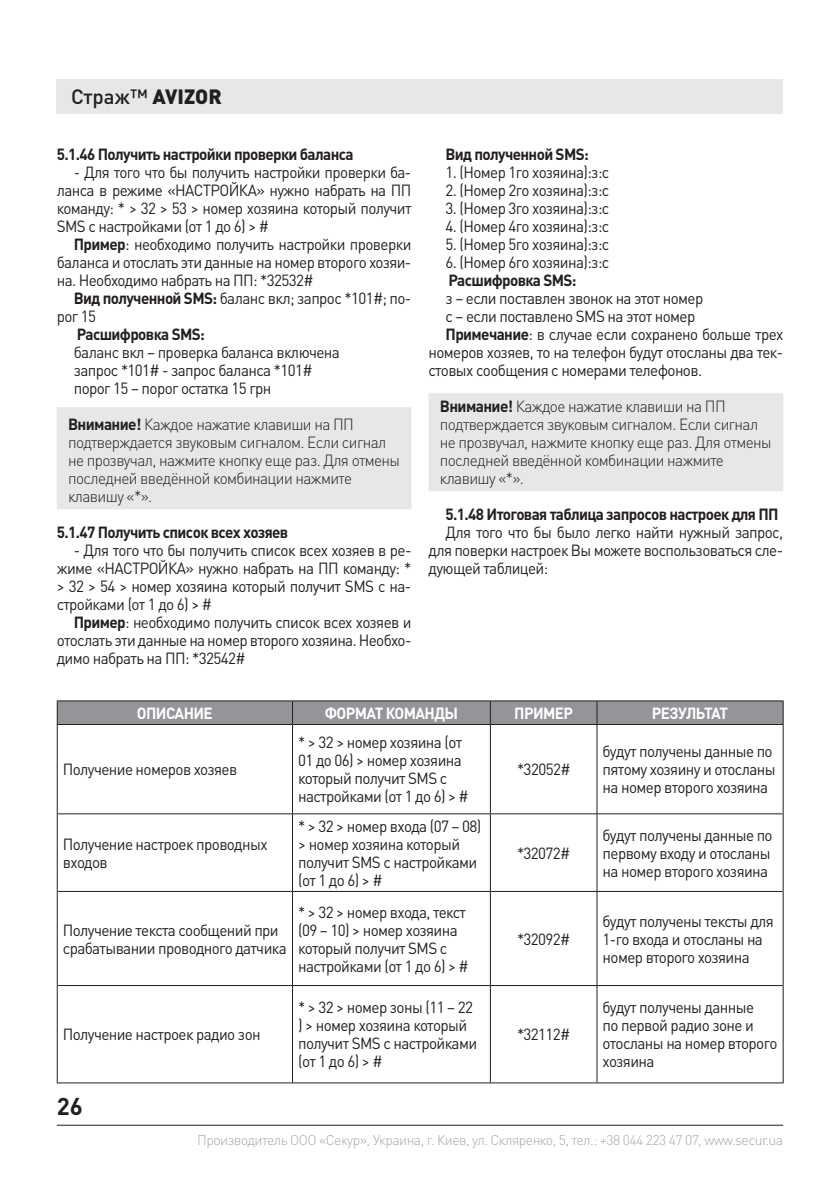
<style>
.page{position:relative;width:840px;height:1191px;background:#fff}
.page>*{position:absolute;margin:0;border:0;box-sizing:border-box;transform-origin:0 0}
.t1{font:700 24px "DIN Pro";color:#231f20}
.t2{font:500 20.4px "DIN Pro";color:#231f20}
.t3{font:16px/18px "DIN Pro";letter-spacing:-.04em;color:#231f20;scale:.95 1}
.t4{font:300 16px/18px "DIN Pro";letter-spacing:-.04em;color:#231f20;scale:.96 1}
.t5{font:700 16px "DIN Pro";letter-spacing:-.04em;color:#231f20;scale:.95 1}
.t6{font:700 16px "DIN Pro";letter-spacing:-.04em;color:#fff;scale:.95 1}
.t7{font:300 14px "DIN Pro";letter-spacing:-.04em;color:#a8a9ad}
.s1{font-weight:900}
.s2{font-weight:700}
</style>
<div class="page">
<hr style="left:57px;top:1124px;width:725px;height:1px;background:#231f20">
<div style="left:57px;top:79px;width:725px;height:34px;background:#e6e7e9"></div>
<div style="left:57px;top:407px;width:354px;height:102px;background:#e6e7e9"></div>
<div style="left:428px;top:393px;width:354px;height:98px;background:#e6e7e9"></div>
<svg style="left:58px;top:725px;width:724px;height:357px"></svg>
<hr style="left:57px;top:700px;width:235px;height:1px;background:#231f20">
<hr style="left:292px;top:700px;width:198px;height:1px;background:#231f20">
<hr style="left:490px;top:700px;width:106px;height:1px;background:#231f20">
<hr style="left:596px;top:700px;width:187px;height:1px;background:#231f20">
<div style="left:57px;top:701px;width:726px;height:23px;background:#939598"></div>
<hr style="left:292px;top:725px;width:1px;height:88px;background:#231f20">
<hr style="left:489px;top:725px;width:1px;height:88px;background:#231f20">
<hr style="left:596px;top:725px;width:1px;height:88px;background:#231f20">
<hr style="left:58px;top:813px;width:234px;height:1px;background:#231f20">
<hr style="left:292px;top:813px;width:198px;height:1px;background:#231f20">
<hr style="left:292px;top:814px;width:1px;height:77px;background:#231f20">
<hr style="left:490px;top:813px;width:106px;height:1px;background:#231f20">
<hr style="left:489px;top:814px;width:1px;height:77px;background:#231f20">
<hr style="left:596px;top:813px;width:186px;height:1px;background:#231f20">
<hr style="left:596px;top:814px;width:1px;height:77px;background:#231f20">
<hr style="left:58px;top:891px;width:234px;height:1px;background:#231f20">
<hr style="left:292px;top:891px;width:198px;height:1px;background:#231f20">
<hr style="left:292px;top:891px;width:1px;height:94px;background:#231f20">
<hr style="left:490px;top:891px;width:106px;height:1px;background:#231f20">
<hr style="left:489px;top:891px;width:1px;height:94px;background:#231f20">
<hr style="left:596px;top:891px;width:186px;height:1px;background:#231f20">
<hr style="left:596px;top:891px;width:1px;height:94px;background:#231f20">
<hr style="left:58px;top:985px;width:234px;height:1px;background:#231f20">
<hr style="left:292px;top:985px;width:198px;height:1px;background:#231f20">
<hr style="left:292px;top:985px;width:1px;height:97px;background:#231f20">
<hr style="left:490px;top:985px;width:106px;height:1px;background:#231f20">
<hr style="left:489px;top:985px;width:1px;height:97px;background:#231f20">
<hr style="left:596px;top:985px;width:186px;height:1px;background:#231f20">
<hr style="left:596px;top:985px;width:1px;height:97px;background:#231f20">
<hr style="left:57px;top:1082px;width:235px;height:1px;background:#231f20">
<hr style="left:292px;top:1082px;width:198px;height:1px;background:#231f20">
<hr style="left:490px;top:1082px;width:106px;height:1px;background:#231f20">
<hr style="left:596px;top:1082px;width:187px;height:1px;background:#231f20">
<hr style="left:57px;top:724px;width:235px;height:1px;background:#231f20">
<hr style="left:57px;top:725px;width:1px;height:89px;background:#231f20">
<hr style="left:292px;top:724px;width:198px;height:1px;background:#231f20">
<hr style="left:490px;top:724px;width:106px;height:1px;background:#231f20">
<hr style="left:596px;top:724px;width:187px;height:1px;background:#231f20">
<hr style="left:782px;top:725px;width:1px;height:89px;background:#231f20">
<hr style="left:57px;top:814px;width:1px;height:77px;background:#231f20">
<hr style="left:782px;top:814px;width:1px;height:77px;background:#231f20">
<hr style="left:57px;top:891px;width:1px;height:94px;background:#231f20">
<hr style="left:782px;top:891px;width:1px;height:94px;background:#231f20">
<hr style="left:57px;top:985px;width:1px;height:97px;background:#231f20">
<hr style="left:782px;top:985px;width:1px;height:97px;background:#231f20">
<p class="t2" style="left:71px;top:84px;width:152px">Страж™ <span class="s1">AVIZOR</span></p>
<p class="t5" style="left:57px;top:143px;width:314px">5.1.46 Получить настройки проверки баланса</p>
<p class="t3" style="left:57px;top:163px;width:375px;text-align:justify;text-indent:17px">- Для того что бы получить настройки проверки ба&shy;ланса в режиме «НАСТРОЙКА» нужно набрать на ПП команду: * &gt; 32 &gt; 53 &gt; номер хозяина который получит SMS с настройками (от 1 до 6) &gt; #</p>
<p class="t3" style="left:57px;top:235px;width:374px;text-align:justify;text-indent:17px"><span class="s2">Пример</span>: необходимо получить настройки проверки баланса и отослать эти данные на номер второго хозяи&shy;на. Необходимо набрать на ПП: *32532#</p>
<p class="t3" style="left:57px;top:289px;width:374px;text-indent:17px"><span class="s2">Вид полученной SMS:</span> баланс вкл; запрос *101#; по&shy;рог 15</p>
<p class="t5" style="left:77px;top:323px;width:136px">Расшифровка SMS:</p>
<p class="t3" style="left:74px;top:343px;width:281px">баланс вкл – проверка баланса включена запрос *101# - запрос баланса *101# порог 15 – порог остатка 15 грн</p>
<p class="t4" style="left:68px;top:415px;width:347px"><span class="s2">Внимание!</span> Каждое нажатие клавиши на ПП подтверждается звуковым сигналом. Если сигнал не прозвучал, нажмите кнопку еще раз. Для отмены последней введённой комбинации нажмите клавишу «*».</p>
<p class="t5" style="left:57px;top:521px;width:245px">5.1.47 Получить список всех хозяев</p>
<p class="t3" style="left:57px;top:541px;width:375px;text-align:justify;text-indent:17px">- Для того что бы получить список всех хозяев в ре&shy;жиме «НАСТРОЙКА» нужно набрать на ПП команду: * &gt; 32 &gt; 54 &gt; номер хозяина который получит SMS с на&shy;стройками (от 1 до 6) &gt; #</p>
<p class="t3" style="left:57px;top:613px;width:374px;text-align:justify;text-indent:17px"><span class="s2">Пример</span>: необходимо получить список всех хозяев и отослать эти данные на номер второго хозяина. Необхо&shy;димо набрать на ПП: *32542#</p>
<p class="t5" style="left:445px;top:143px;width:152px">Вид полученной SMS:</p>
<p class="t3" style="left:445px;top:163px;width:174px">1. (Номер 1го хозяина):з:с</p>
<p class="t3" style="left:445px;top:181px;width:174px">2. (Номер 2го хозяина):з:с</p>
<p class="t3" style="left:445px;top:199px;width:174px">3. (Номер 3го хозяина):з:с</p>
<p class="t3" style="left:445px;top:217px;width:174px">4. (Номер 4го хозяина):з:с</p>
<p class="t3" style="left:445px;top:235px;width:174px">5. (Номер 5го хозяина):з:с</p>
<p class="t3" style="left:445px;top:253px;width:174px">6. (Номер 6го хозяина):з:с</p>
<p class="t5" style="left:448px;top:269px;width:136px">Расшифровка SMS:</p>
<p class="t3" style="left:445px;top:289px;width:273px">з – если поставлен звонок на этот номер</p>
<p class="t3" style="left:445px;top:307px;width:264px">с – если поставлено SMS на этот номер</p>
<p class="t3" style="left:445px;top:325px;width:357px"><span class="s2">Примечание</span>: в случае если сохранено больше трех</p>
<p class="t3" style="left:428px;top:343px;width:375px">номеров хозяев, то на телефон будут отосланы два тек-</p>
<p class="t3" style="left:428px;top:361px;width:286px">стовых сообщения с номерами телефонов.</p>
<p class="t4" style="left:439px;top:397px;width:347px"><span class="s2">Внимание!</span> Каждое нажатие клавиши на ПП подтверждается звуковым сигналом. Если сигнал не прозвучал, нажмите кнопку еще раз. Для отмены последней введённой комбинации нажмите клавишу «*».</p>
<p class="t5" style="left:445px;top:503px;width:352px">5.1.48 Итоговая таблица запросов настроек для ПП</p>
<p class="t3" style="left:428px;top:523px;width:374px;text-align:justify;text-indent:17px">Для того что бы было легко найти нужный запрос, для поверки настроек Вы можете воспользоваться сле&shy;дующей таблицей:</p>
<p class="t6" style="left:137px;top:702px;width:81px">ОПИСАНИЕ</p>
<p class="t6" style="left:324px;top:702px;width:142px">ФОРМАТ КОМАНДЫ</p>
<p class="t6" style="left:514px;top:702px;width:63px">ПРИМЕР</p>
<p class="t6" style="left:651px;top:702px;width:82px">РЕЗУЛЬТАТ</p>
<p class="t3" style="left:63px;top:760px;width:185px">Получение номеров хозяев</p>
<p class="t3" style="left:63px;top:834px;width:217px">Получение настроек проводных входов</p>
<p class="t3" style="left:63px;top:920px;width:237px">Получение текста сообщений при срабатывании проводного датчика</p>
<p class="t3" style="left:63px;top:1025px;width:209px">Получение настроек радио зон</p>
<h1 class="t1" style="left:57px;top:1090px;width:28px">26</h1>
<p class="t3" style="left:298px;top:733px;width:181px">* &gt; 32 &gt; номер хозяина (от<br>01 до 06) &gt; номер хозяина который получит SMS с настройками (от 1 до 6) &gt; #</p>
<p class="t3" style="left:298px;top:816px;width:194px">* &gt; 32 &gt; номер входа (07 – 08) &gt; номер хозяина который получит SMS с настройками (от 1 до 6) &gt; #</p>
<p class="t3" style="left:298px;top:902px;width:181px">* &gt; 32 &gt; номер входа, текст (09 – 10) &gt; номер хозяина который получит SMS с настройками (от 1 до 6) &gt; #</p>
<p class="t3" style="left:298px;top:998px;width:190px">* &gt; 32 &gt; номер зоны (11 – 22 ) &gt; номер хозяина который получит SMS с настройками (от 1 до 6) &gt; #</p>
<p class="t3" style="left:516px;top:760px;width:57px">*32052#</p>
<p class="t3" style="left:516px;top:843px;width:57px">*32072#</p>
<p class="t3" style="left:516px;top:929px;width:57px">*32092#</p>
<p class="t3" style="left:516px;top:1025px;width:57px">*32112#</p>
<p class="t3" style="left:602px;top:742px;width:184px">будут получены данные по пятому хозяину и отосланы на номер второго хозяина</p>
<p class="t3" style="left:602px;top:825px;width:180px">будут получены данные по первому входу и отосланы на номер второго хозяина</p>
<p class="t3" style="left:602px;top:911px;width:182px">будут получены тексты для<br>1-го входа и отосланы на номер второго хозяина</p>
<p class="t3" style="left:602px;top:998px;width:185px">будут получены данные<br>по первой радио зоне и отосланы на номер второго хозяина</p>
<p class="t7" style="left:197px;top:1130px;width:587px">Производитель ООО «Секур», Украина, г. Киев, ул. Скляренко, 5, тел.: +38 044 223 47 07, www.secur.ua</p>
</div>
